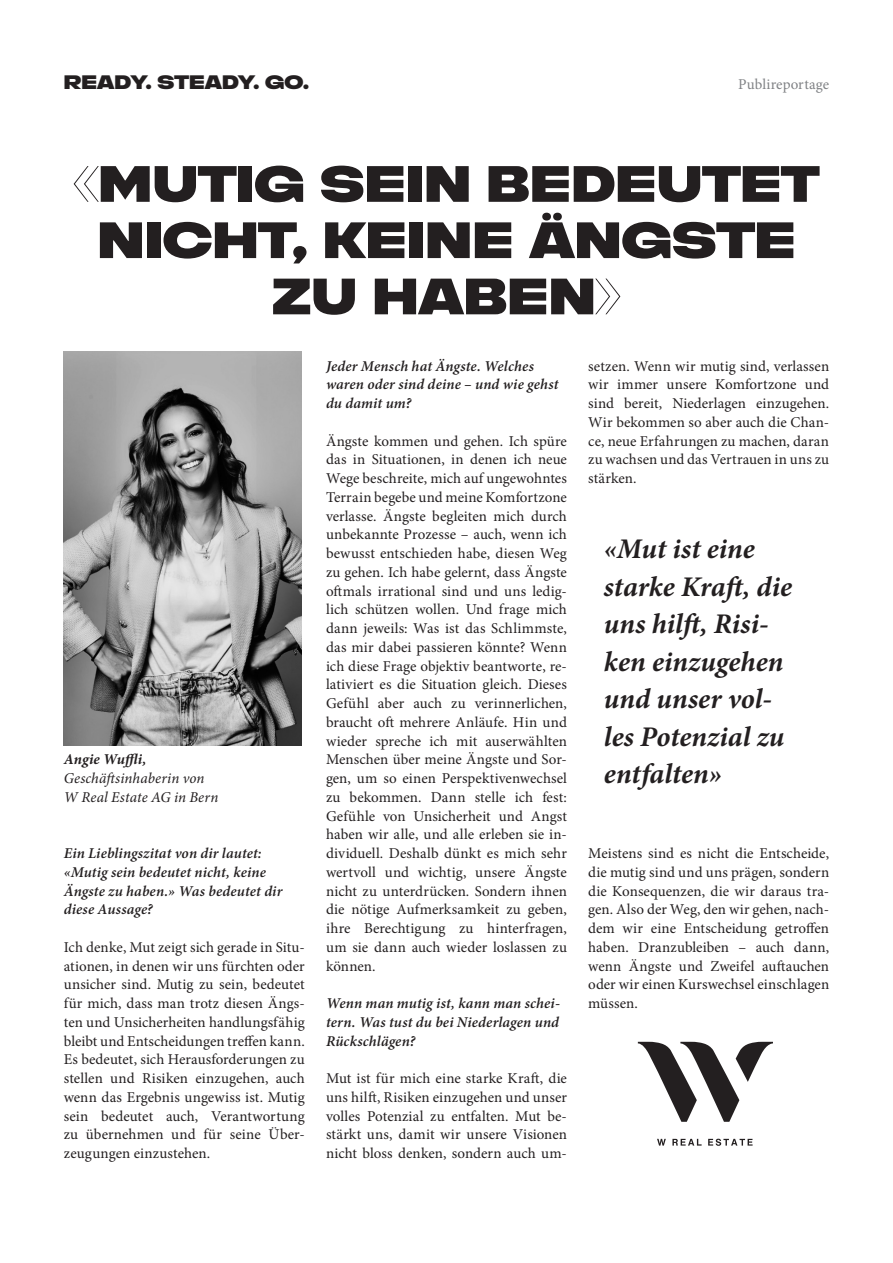
<style>
.page{position:relative;width:893px;height:1263px;background:#fff}
.page>*{position:absolute;margin:0;border:0;box-sizing:border-box;transform-origin:0 0}
.Titel{font:51px/56.2px "Rifton Norm";letter-spacing:.005em;color:#231f20;text-align:center}
.Interview_Fragen{font:italic 700 28.5px/37.5px "Minion Pro";color:#231f20}
.Titel-2{font:19.5px "Rifton Norm";letter-spacing:-.01em;color:#231f20}
.Fliesstext{font:15px/18.8px "Minion Pro";letter-spacing:.005em;color:#231f20;text-align:justify}
.Interview_Fragen-2{font:italic 600 15px/18.8px "Minion Pro";letter-spacing:.01em;color:#231f20}
.Fliesstext-2{font:italic 15px/18.8px "Minion Pro";letter-spacing:.005em;color:#231f20}
.Fliesstext-3{font:15px "Minion Pro";letter-spacing:.01em;color:#808285}
.Fliesstext-4{font:italic 700 15px "Minion Pro";letter-spacing:.005em;color:#231f20}
</style>
<div class="page">
<svg style="left:657px;top:1139px;width:9px;height:6px"></svg>
<svg style="left:672px;top:1139px;width:30px;height:6px"></svg>
<svg style="left:708px;top:1139px;width:45px;height:7px"></svg>
<svg style="left:638px;top:1042px;width:135px;height:80px"></svg>
<img style="left:64px;top:352px;width:238px;height:394px">
<p class="Titel-2" style="left:64px;top:72px;width:247px">READY. STEADY. GO.</p>
<p class="Fliesstext-3" style="left:738px;top:74px;width:92px">Publireportage</p>
<p class="Titel" style="left:73px;top:156px;width:749px">«MUTIG SEIN BEDEUTET<br>NICHT, KEINE ÄNGSTE<br>ZU HABEN»</p>
<p class="Fliesstext-4" style="left:64px;top:749px;width:84px">Angie Wuffli,</p>
<p class="Fliesstext-2" style="left:64px;top:769px;width:156px">Geschäftsinhaberin von<br>W Real Estate AG in Bern</p>
<p class="Interview_Fragen-2" style="left:64px;top:844px;width:220px">Ein Lieblingszitat von dir lautet: «Mutig sein bedeutet nicht, keine<br>Ängste zu haben.» Was bedeutet dir diese Aussage?</p>
<p class="Fliesstext" style="left:64px;top:938px;width:242px">Ich denke, Mut zeigt sich gerade in Situ&shy;ationen, in denen wir uns fürchten oder unsicher sind. Mutig zu sein, bedeutet für mich, dass man trotz diesen Ängs&shy;ten und Unsicherheiten handlungsfähig bleibt und Entscheidungen treffen kann.<br>Es bedeutet, sich Herausforderungen zu stellen und Risiken einzugehen, auch wenn das Ergebnis ungewiss ist. Mutig sein bedeutet auch, Verantwortung zu übernehmen und für seine Über&shy;zeugungen einzustehen.</p>
<p class="Interview_Fragen-2" style="left:326px;top:356px;width:234px">Jeder Mensch hat Ängste. Welches waren oder sind deine – und wie gehst du damit um?</p>
<p class="Fliesstext" style="left:326px;top:431px;width:242px">Ängste kommen und gehen. Ich spüre das in Situationen, in denen ich neue Wege beschreite, mich auf ungewohntes Terrain begebe und meine Komfortzone verlasse. Ängste begleiten mich durch unbekannte Prozesse – auch, wenn ich bewusst entschieden habe, diesen Weg zu gehen. Ich habe gelernt, dass Ängste oftmals irrational sind und uns ledig&shy;lich schützen wollen. Und frage mich dann jeweils: Was ist das Schlimmste, das mir dabei passieren könnte? Wenn ich diese Frage objektiv beantworte, re&shy;lativiert es die Situation gleich. Dieses Gefühl aber auch zu verinnerlichen, braucht oft mehrere Anläufe. Hin und wieder spreche ich mit auserwählten Menschen über meine Ängste und Sor&shy;gen, um so einen Perspektivenwechsel zu bekommen. Dann stelle ich fest:<br>Gefühle von Unsicherheit und Angst haben wir alle, und alle erleben sie in&shy;dividuell. Deshalb dünkt es mich sehr wertvoll und wichtig, unsere Ängste nicht zu unterdrücken. Sondern ihnen die nötige Aufmerksamkeit zu geben, ihre Berechtigung zu hinterfragen, um sie dann auch wieder loslassen zu können.</p>
<p class="Interview_Fragen-2" style="left:326px;top:994px;width:236px;text-align:justify">Wenn man mutig ist, kann man schei&shy;tern. Was tust du bei Niederlagen und Rückschlägen?</p>
<p class="Fliesstext" style="left:326px;top:1069px;width:242px">Mut ist für mich eine starke Kraft, die uns hilft, Risiken einzugehen und unser volles Potenzial zu entfalten. Mut be&shy;stärkt uns, damit wir unsere Visionen nicht bloss denken, sondern auch um-</p>
<p class="Fliesstext" style="left:588px;top:356px;width:242px">setzen. Wenn wir mutig sind, verlassen wir immer unsere Komfortzone und sind bereit, Niederlagen einzugehen.<br>Wir bekommen so aber auch die Chan&shy;ce, neue Erfahrungen zu machen, daran zu wachsen und das Vertrauen in uns zu stärken.</p>
<p class="Interview_Fragen" style="left:604px;top:530px;width:190px">«Mut ist eine starke Kraft, die uns hilft, Risi&shy;ken einzugehen und unser vol&shy;les Potenzial zu entfalten»</p>
<p class="Fliesstext" style="left:588px;top:844px;width:242px">Meistens sind es nicht die Entscheide, die mutig sind und uns prägen, sondern die Konsequenzen, die wir daraus tra&shy;gen. Also der Weg, den wir gehen, nach&shy;dem wir eine Entscheidung getroffen haben. Dranzubleiben – auch dann, wenn Ängste und Zweifel auftauchen oder wir einen Kurswechsel einschlagen müssen.</p>
</div>
